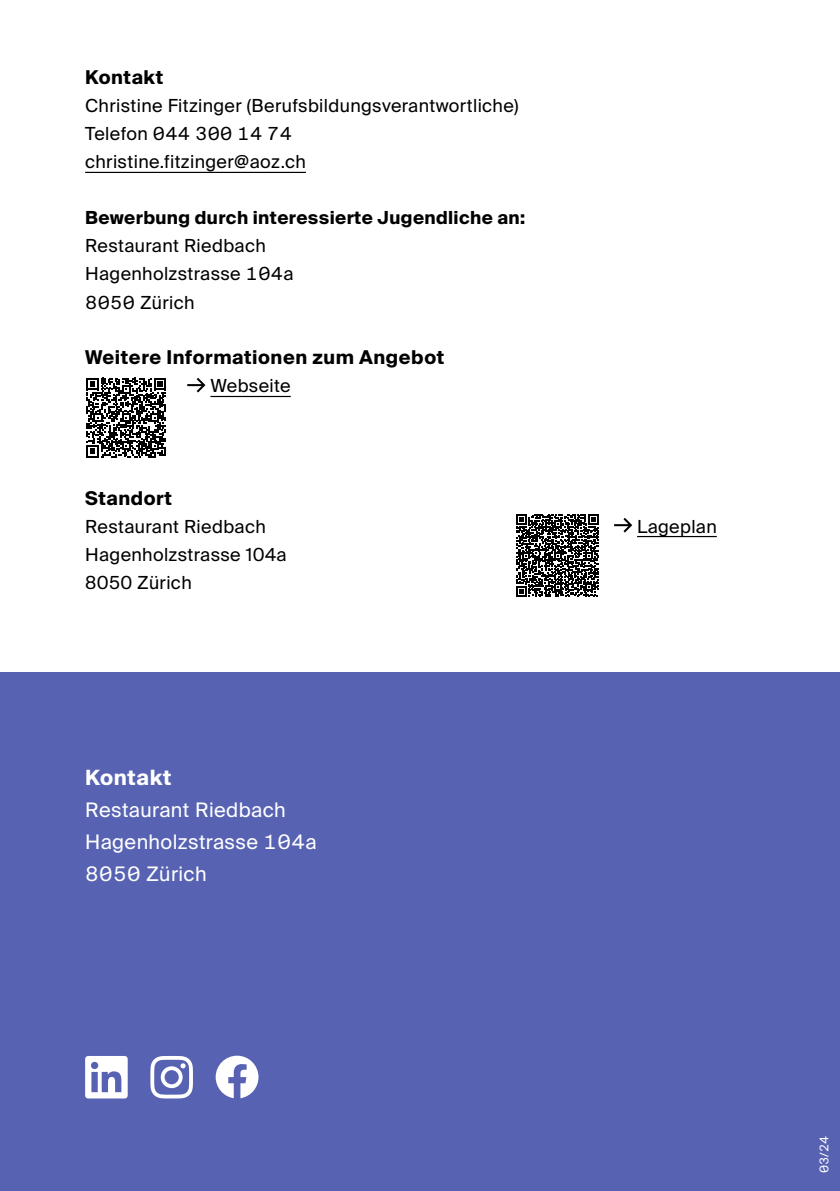
<style>
.page{position:relative;width:840px;height:1191px;background:#fff}
.page>*{position:absolute;margin:0;border:0;box-sizing:border-box;transform-origin:0 0}
.t1{font:700 21px "Suisse Intl";letter-spacing:.03em;color:#fff}
.t2{font:20px/32px "Suisse Intl";letter-spacing:.02em;color:#fff}
.t3{font:700 19px "Suisse Intl";letter-spacing:.03em;color:#000}
.t4{font:18px/28px "Suisse Intl";letter-spacing:.02em;color:#000}
.t5{font:700 18px "Suisse Intl";letter-spacing:.02em;color:#000}
.t6{font:12px "Suisse Intl";color:#fff}
</style>
<div class="page">
<div style="left:0;top:672px;width:839px;height:519px;background:#5763b2"></div>
<hr style="left:85px;top:172px;width:221px;height:1px;background:#000">
<svg style="left:86px;top:378px;width:80px;height:79px"></svg>
<hr style="left:210px;top:396px;width:80px;height:1px;background:#000">
<svg style="left:187px;top:378px;width:18px;height:14px"></svg>
<svg style="left:516px;top:514px;width:82px;height:82px"></svg>
<hr style="left:636px;top:536px;width:80px;height:1px;background:#000">
<svg style="left:614px;top:518px;width:18px;height:14px"></svg>
<svg style="left:85px;top:1056px;width:43px;height:42px"></svg>
<svg style="left:150px;top:1056px;width:43px;height:42px"></svg>
<svg style="left:215px;top:1055px;width:43px;height:43px"></svg>
<p class="t3" style="left:85px;top:67px;width:80px">Kontakt</p>
<p class="t4" style="left:85px;top:92px;width:435px">Christine Fitzinger (Berufsbildungsverantwortliche)<br>Telefon 044 300 14 74<br>christine.fitzinger@aoz.ch</p>
<p class="t5" style="left:85px;top:208px;width:441px">Bewerbung durch interessierte Jugendliche an:</p>
<p class="t4" style="left:85px;top:232px;width:210px">Restaurant Riedbach<br>Hagenholzstrasse 104a<br>8050 Zürich</p>
<p class="t3" style="left:85px;top:347px;width:360px">Weitere Informationen zum Angebot</p>
<p class="t4" style="left:210px;top:372px;width:82px">Webseite</p>
<p class="t3" style="left:85px;top:487px;width:88px">Standort</p>
<p class="t4" style="left:85px;top:512px;width:203px">Restaurant Riedbach<br>Hagenholzstrasse 104a<br>8050 Zürich</p>
<p class="t1" style="left:85px;top:765px;width:88px">Kontakt</p>
<p class="t2" style="left:85px;top:793px;width:233px">Restaurant Riedbach<br>Hagenholzstrasse 104a<br>8050 Zürich</p>
<p class="t4" style="left:636px;top:512px;width:81px">Lageplan</p>
<p class="t6" style="left:817px;top:1173px;width:40px;rotate:-90deg">03/24</p>
</div>
